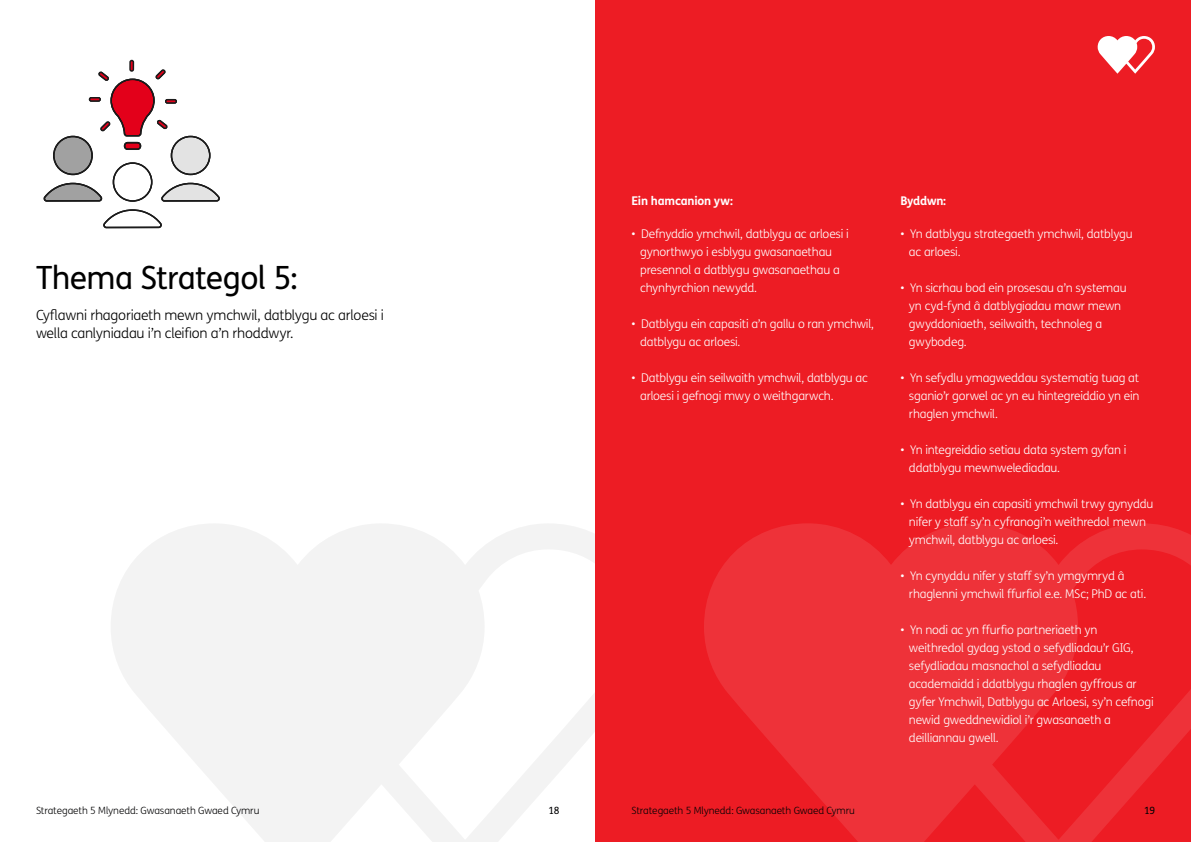
<style>
.page{position:relative;width:1191px;height:842px;background:#fff}
.page>*{position:absolute;margin:0;border:0;box-sizing:border-box;transform-origin:0 0}
.t1{font:32px "FS Me";letter-spacing:-.02em;color:#000}
.t2{font:300 14px/18px "FS Me";letter-spacing:-.02em;color:#000}
.t3{font:300 12px/18px "FS Me";letter-spacing:-.015em;color:#fff}
.t4{font:700 12px "FS Me";letter-spacing:-.02em;color:#fff}
.t5{font:300 10px "FS Me";letter-spacing:-.01em;color:#020203}
.t6{font:10px "FS Me";color:#020203}
</style>
<div class="page">
<svg style="left:111px;top:524px;width:484px;height:318px;fill:#f3f3f3"></svg>
<div style="left:595px;top:0;width:596px;height:842px;background:#ed1c24"></div>
<svg style="left:704px;top:523px;width:487px;height:319px;fill:#ee3239"></svg>
<svg style="left:1097px;top:36px;width:58px;height:38px"></svg>
<div style="left:54px;top:136px;width:38px;height:38px;background:#a1a1a1;border-radius:50%"></div>
<div style="left:53px;top:136px;width:40px;height:39px;border:2px solid #1c1c1c;border-radius:50%"></div>
<svg style="left:43px;top:182px;width:59px;height:20px"></svg>
<div style="left:171px;top:136px;width:39px;height:38px;background:#e3e3e3;border-radius:50%"></div>
<div style="left:171px;top:136px;width:39px;height:39px;border:2px solid #1c1c1c;border-radius:50%"></div>
<svg style="left:161px;top:182px;width:59px;height:20px"></svg>
<div style="left:113px;top:162px;width:39px;height:40px;border:2px solid #1c1c1c;border-radius:50%"></div>
<svg style="left:103px;top:209px;width:59px;height:20px"></svg>
<div style="left:125px;top:143px;width:15px;height:6px;background:#e3001a;border-radius:3px"></div>
<div style="left:124px;top:142px;width:17px;height:8px;border:2px solid #1c1c1c;border-radius:3px"></div>
<div style="left:165px;top:99px;width:12px;height:5px;border:2px solid #1c1c1c;border-radius:2px"></div>
<svg style="left:98px;top:59px;width:78px;height:78px"></svg>
<div style="left:89px;top:97px;width:12px;height:5px;border:2px solid #1c1c1c;border-radius:2px"></div>
<h1 class="t1" style="left:36px;top:256px;width:263px">Thema Strategol 5:</h1>
<p class="t2" style="left:36px;top:305px;width:349px">Cyflawni rhagoriaeth mewn ymchwil, datblygu ac arloesi i wella canlyniadau i’n cleifion a’n rhoddwyr.</p>
<p class="t4" style="left:631px;top:191px;width:103px">Ein hamcanion yw:</p>
<p class="t4" style="left:900px;top:191px;width:47px">Byddwn:</p>
<p class="t3" style="left:640px;top:224px;width:210px;text-indent:-9px">• Defnyddio ymchwil, datblygu ac arloesi i gynorthwyo i esblygu gwasanaethau presennol a datblygu gwasanaethau a chynhyrchion newydd.</p>
<p class="t3" style="left:640px;top:314px;width:235px;text-indent:-9px">• Datblygu ein capasiti a’n gallu o ran ymchwil, datblygu ac arloesi.</p>
<p class="t3" style="left:640px;top:368px;width:229px;text-indent:-9px">• Datblygu ein seilwaith ymchwil, datblygu ac arloesi i gefnogi mwy o weithgarwch.</p>
<p class="t3" style="left:909px;top:224px;width:225px;text-indent:-9px">• Yn datblygu strategaeth ymchwil, datblygu ac arloesi.</p>
<p class="t3" style="left:909px;top:278px;width:219px;text-indent:-9px">• Yn sicrhau bod ein prosesau a’n systemau yn cyd-fynd â datblygiadau mawr mewn gwyddoniaeth, seilwaith, technoleg a gwybodeg.</p>
<p class="t3" style="left:909px;top:368px;width:232px;text-align:justify;text-indent:-9px">• Yn sefydlu ymagweddau systematig tuag at sganio’r gorwel ac yn eu hintegreiddio yn ein rhaglen ymchwil.</p>
<p class="t3" style="left:909px;top:440px;width:219px;text-indent:-9px">• Yn integreiddio setiau data system gyfan i ddatblygu mewnwelediadau.</p>
<p class="t3" style="left:909px;top:494px;width:246px;text-indent:-9px">• Yn datblygu ein capasiti ymchwil trwy gynyddu nifer y staff sy’n cyfranogi’n weithredol mewn ymchwil, datblygu ac arloesi.</p>
<p class="t3" style="left:909px;top:566px;width:239px;text-indent:-9px">• Yn cynyddu nifer y staff sy’n ymgymryd â rhaglenni ymchwil ffurfiol e.e. MSc; PhD ac ati.</p>
<p class="t3" style="left:909px;top:620px;width:246px;text-indent:-9px">• Yn nodi ac yn ffurfio partneriaeth yn weithredol gydag ystod o sefydliadau’r GIG, sefydliadau masnachol a sefydliadau academaidd i ddatblygu rhaglen gyffrous ar gyfer Ymchwil, Datblygu ac Arloesi, sy’n cefnogi newid gweddnewidiol i’r gwasanaeth a deilliannau gwell.</p>
<p class="t5" style="left:36px;top:803px;width:225px">Strategaeth 5 Mlynedd: Gwasanaeth Gwaed Cymru</p>
<p class="t6" style="left:548px;top:803px;width:12px">18</p>
<p class="t5" style="left:631px;top:803px;width:225px">Strategaeth 5 Mlynedd: Gwasanaeth Gwaed Cymru</p>
<p class="t6" style="left:1144px;top:803px;width:13px">19</p>
</div>
